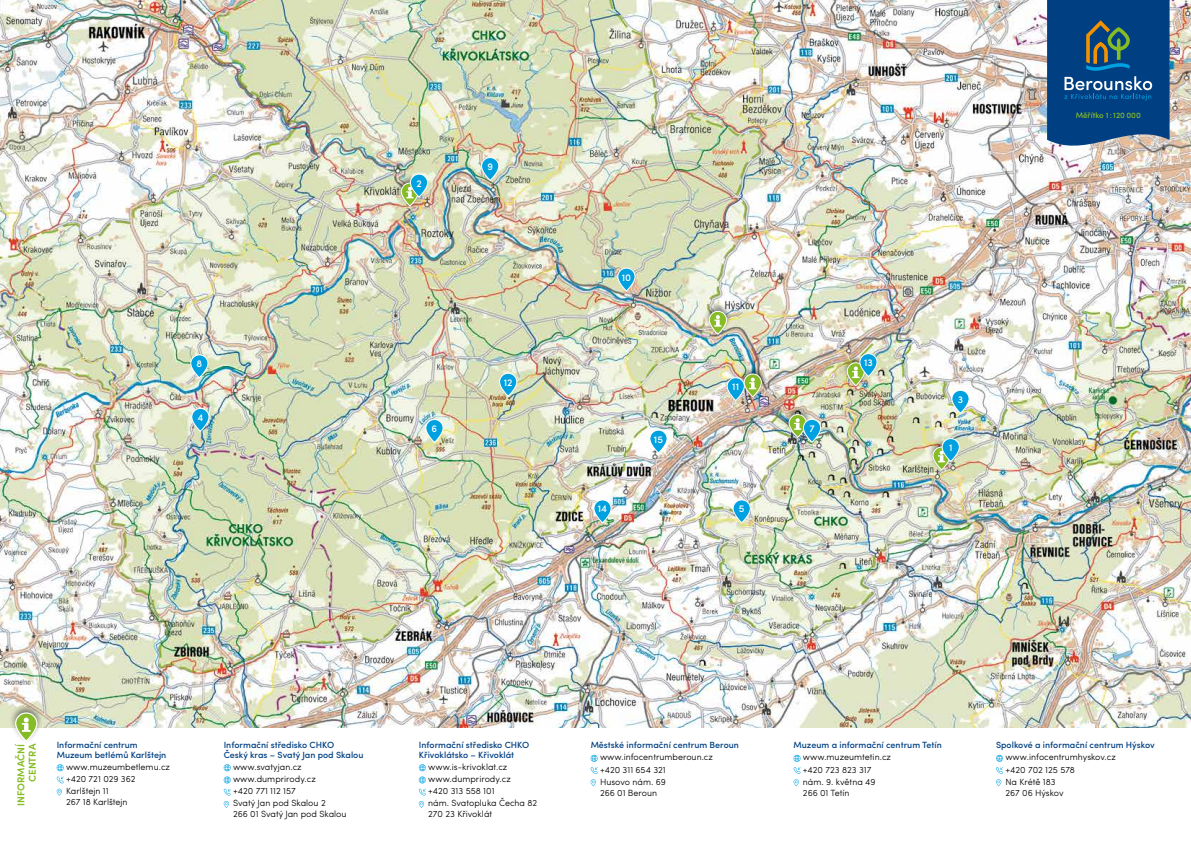
<style>
.page{position:relative;width:1191px;height:842px;background:#fff}
.page>*{position:absolute;margin:0;border:0;box-sizing:border-box;transform-origin:0 0}
.t1{font:600 10.1px/11.2px "Sofia Pro";color:#86bc25;text-align:right}
.t2{font:500 10px "Sofia Pro";color:#fff}
.t3{font:300 9px/12.2px "Sofia Pro";color:#000}
.t4{font:500 9px/9.4px "Sofia Pro";color:#004082}
.t5{font:500 8px "Sofia Pro";color:#86bc25}
</style>
<div class="page">
<img style="left:0;top:0;width:1191px;height:727px">
<svg style="left:57px;top:764px;width:7px;height:19px"></svg>
<svg style="left:57px;top:789px;width:5px;height:7px"></svg>
<svg style="left:590px;top:755px;width:7px;height:31px"></svg>
<div style="left:783px;top:406px;width:29px;height:34px;background:#000;opacity:.5"></div>
<div style="left:396px;top:175px;width:28px;height:33px;background:#000;opacity:.5"></div>
<div style="left:8px;top:702px;width:36px;height:42px;background:#000;opacity:.5"></div>
<svg style="left:14px;top:712px;width:24px;height:31px"></svg>
<div style="left:841px;top:354px;width:29px;height:34px;background:#000;opacity:.5"></div>
<div style="left:738px;top:365px;width:29px;height:34px;background:#000;opacity:.5"></div>
<div style="left:703px;top:303px;width:29px;height:34px;background:#000;opacity:.5"></div>
<svg style="left:708px;top:310px;width:19px;height:26px"></svg>
<div style="left:927px;top:439px;width:28px;height:33px;background:#000;opacity:.5"></div>
<svg style="left:1047px;top:0;width:122px;height:148px;background:#185085"></svg>
<svg style="left:593px;top:499px;width:19px;height:25px"></svg>
<svg style="left:932px;top:438px;width:28px;height:33px"></svg>
<svg style="left:732px;top:499px;width:19px;height:25px"></svg>
<svg style="left:788px;top:414px;width:33px;height:30px"></svg>
<svg style="left:425px;top:418px;width:19px;height:26px"></svg>
<svg style="left:191px;top:407px;width:19px;height:26px"></svg>
<svg style="left:190px;top:354px;width:19px;height:25px"></svg>
<svg style="left:400px;top:173px;width:28px;height:34px"></svg>
<svg style="left:480px;top:157px;width:20px;height:25px"></svg>
<svg style="left:617px;top:267px;width:19px;height:25px"></svg>
<svg style="left:726px;top:373px;width:36px;height:29px"></svg>
<svg style="left:846px;top:353px;width:32px;height:34px"></svg>
<svg style="left:498px;top:372px;width:20px;height:26px"></svg>
<svg style="left:649px;top:429px;width:19px;height:25px"></svg>
<svg style="left:951px;top:389px;width:19px;height:26px"></svg>
<svg style="left:224px;top:764px;width:7px;height:19px"></svg>
<svg style="left:224px;top:789px;width:7px;height:19px"></svg>
<svg style="left:419px;top:764px;width:7px;height:19px"></svg>
<svg style="left:419px;top:789px;width:7px;height:19px"></svg>
<svg style="left:793px;top:755px;width:7px;height:31px"></svg>
<svg style="left:996px;top:755px;width:7px;height:31px"></svg>
<p class="t2" style="left:196px;top:356px;width:7px">8</p>
<p class="t2" style="left:197px;top:410px;width:7px">4</p>
<p class="t2" style="left:416px;top:176px;width:7px">2</p>
<p class="t2" style="left:487px;top:159px;width:7px">9</p>
<p class="t2" style="left:621px;top:270px;width:11px">10</p>
<p class="t2" style="left:504px;top:375px;width:10px">12</p>
<p class="t2" style="left:732px;top:379px;width:8px">11</p>
<p class="t2" style="left:431px;top:421px;width:7px">6</p>
<p class="t2" style="left:809px;top:421px;width:7px">7</p>
<p class="t2" style="left:598px;top:501px;width:11px">14</p>
<p class="t2" style="left:654px;top:432px;width:11px">15</p>
<p class="t2" style="left:739px;top:501px;width:7px">5</p>
<p class="t2" style="left:864px;top:355px;width:10px">13</p>
<p class="t2" style="left:957px;top:392px;width:7px">3</p>
<p class="t2" style="left:949px;top:440px;width:5px">1</p>
<p class="t5" style="left:1075px;top:109px;width:67px">Měřítko 1 : 120 000</p>
<p class="t1" style="left:15px;top:806px;width:64px;rotate:-90deg">INFORMAČNÍ<br>CENTRA</p>
<p class="t4" style="left:57px;top:740px;width:111px">Informační centrum<br>Muzeum betlémů Karlštejn</p>
<p class="t3" style="left:66px;top:760px;width:105px">www.muzeumbetlemu.cz +420 721 029 362<br>Karlštejn 11</p>
<p class="t3" style="left:66px;top:795px;width:63px">267 18 Karlštejn</p>
<p class="t4" style="left:224px;top:740px;width:141px">Informační středisko CHKO<br>Český kras – Svatý Jan pod Skalou</p>
<p class="t3" style="left:233px;top:760px;width:94px">www.svatyjan.cz www.dumprirody.cz +420 771 112 157<br>Svatý Jan pod Skalou 2</p>
<p class="t3" style="left:233px;top:807px;width:115px">266 01 Svatý Jan pod Skalou</p>
<p class="t4" style="left:419px;top:740px;width:112px">Informační středisko CHKO<br>Křivoklátsko – Křivoklát</p>
<p class="t3" style="left:428px;top:760px;width:111px">www.is-krivoklat.cz www.dumprirody.cz<br>+420 313 558 101<br>nám. Svatopluka Čecha 82</p>
<p class="t3" style="left:428px;top:807px;width:66px">270 23 Křivoklát</p>
<p class="t4" style="left:590px;top:740px;width:150px">Městské informační centrum Beroun</p>
<p class="t3" style="left:600px;top:750px;width:114px">www.infocentrumberoun.cz +420 311 654 321<br>Husovo nám. 69</p>
<p class="t3" style="left:600px;top:786px;width:59px">266 01 Beroun</p>
<p class="t4" style="left:793px;top:740px;width:150px">Muzeum a informační centrum Tetín</p>
<p class="t3" style="left:803px;top:750px;width:90px">www.muzeumtetin.cz +420 723 823 317 nám. 9. května 49</p>
<p class="t3" style="left:803px;top:786px;width:48px">266 01 Tetín</p>
<p class="t4" style="left:996px;top:740px;width:160px">Spolkové a informační centrum Hýskov</p>
<p class="t3" style="left:1005px;top:750px;width:112px">www.infocentrumhyskov.cz +420 702 125 578<br>Na Krétě 183</p>
<p class="t3" style="left:1005px;top:786px;width:60px">267 06 Hýskov</p>
</div>
